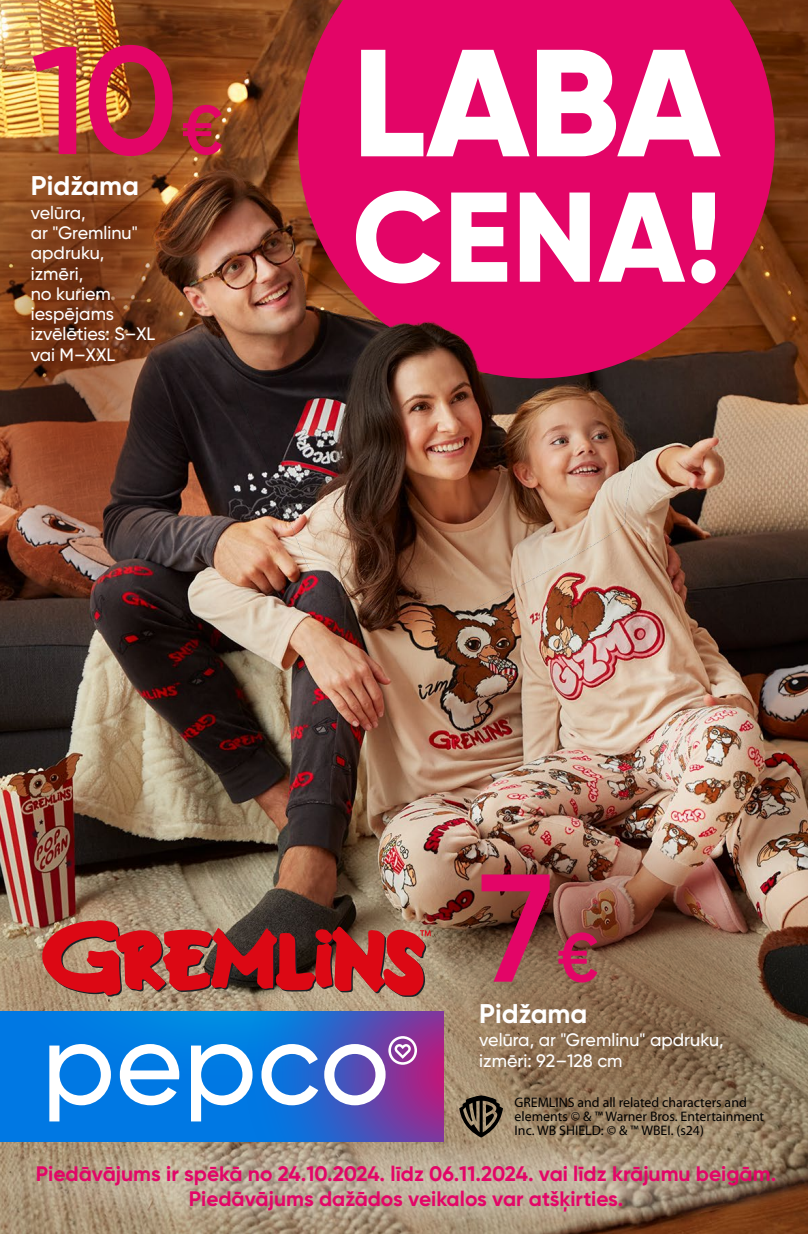
<style>
.page{position:relative;width:808px;height:1234px;background:#fff}
.page>*{position:absolute;margin:0;border:0;box-sizing:border-box;transform-origin:0 0}
.t1{font:600 153px "Gilroy";color:#e30567}
.t2{font:800 152.1px "Gilroy";color:#fff}
.t3{font:800 127.35px "Gilroy";color:#fff}
.t4{font:700 27px "Gilroy";color:#fff}
.t5{font:700 21px/25.2px "Gilroy";color:#e30567;text-align:center}
.t6{font:500 18px/20.2px "Gilroy";color:#fff}
.t7{font:13.8px/14.2px "Myriad Pro";color:#000}
.s1{font-size:69px}
</style>
<div class="page">
<img style="left:0;top:0;width:808px;height:1233px">
<img style="left:0;top:97px;width:186px;height:513px">
<img style="left:414px;top:823px;width:385px;height:318px;border-radius:50%">
<svg style="left:0;top:1141px;width:808px;height:84px;background:#a9957d"></svg>
<div style="left:0;top:1010px;width:49px;height:116px;background:#0078e3"></div>
<svg style="left:49px;top:1010px;width:394px;height:131px"></svg>
<svg style="left:41px;top:920px;width:390px;height:76px;background:#ae3633"></svg>
<svg style="left:459px;top:1095px;width:44px;height:42px;background:#635644"></svg>
<svg style="left:298px;top:0;width:477px;height:378px;background:#cc0c5a"></svg>
<h1 class="t1" style="left:31px;top:6px;width:194px">10<span class="s1">€</span></h1>
<h3 class="t4" style="left:31px;top:169px;width:110px">Pidžama</h3>
<p class="t6" style="left:31px;top:202px;width:126px">velūra,<br>ar "Gremlinu" apdruku, izmēri,<br>no kuriem iespējams izvēlēties: S–XL vai M–XXL</p>
<h2 class="t2" style="left:352px;top:7px;width:370px">LABA</h2>
<h3 class="t3" style="left:352px;top:157px;width:371px">CENA!</h3>
<h1 class="t1" style="left:479px;top:833px;width:121px">7<span class="s1">€</span></h1>
<h3 class="t4" style="left:479px;top:996px;width:110px">Pidžama</h3>
<p class="t6" style="left:479px;top:1029px;width:246px">velūra, ar "Gremlinu" apdruku, izmēri: 92–128 cm</p>
<p class="t7" style="left:514px;top:1094px;width:251px">GREMLINS and all related characters and elements © &amp; ™ Warner Bros. Entertainment<br>Inc. WB SHIELD: © &amp; ™ WBEI. (s24)</p>
<p class="t5" style="left:36px;top:1160px;width:742px">Piedāvājums ir spēkā no 24.10.2024. līdz 06.11.2024. vai līdz krājumu beigām.<br>Piedāvājums dažādos veikalos var atšķirties.</p>
</div>
